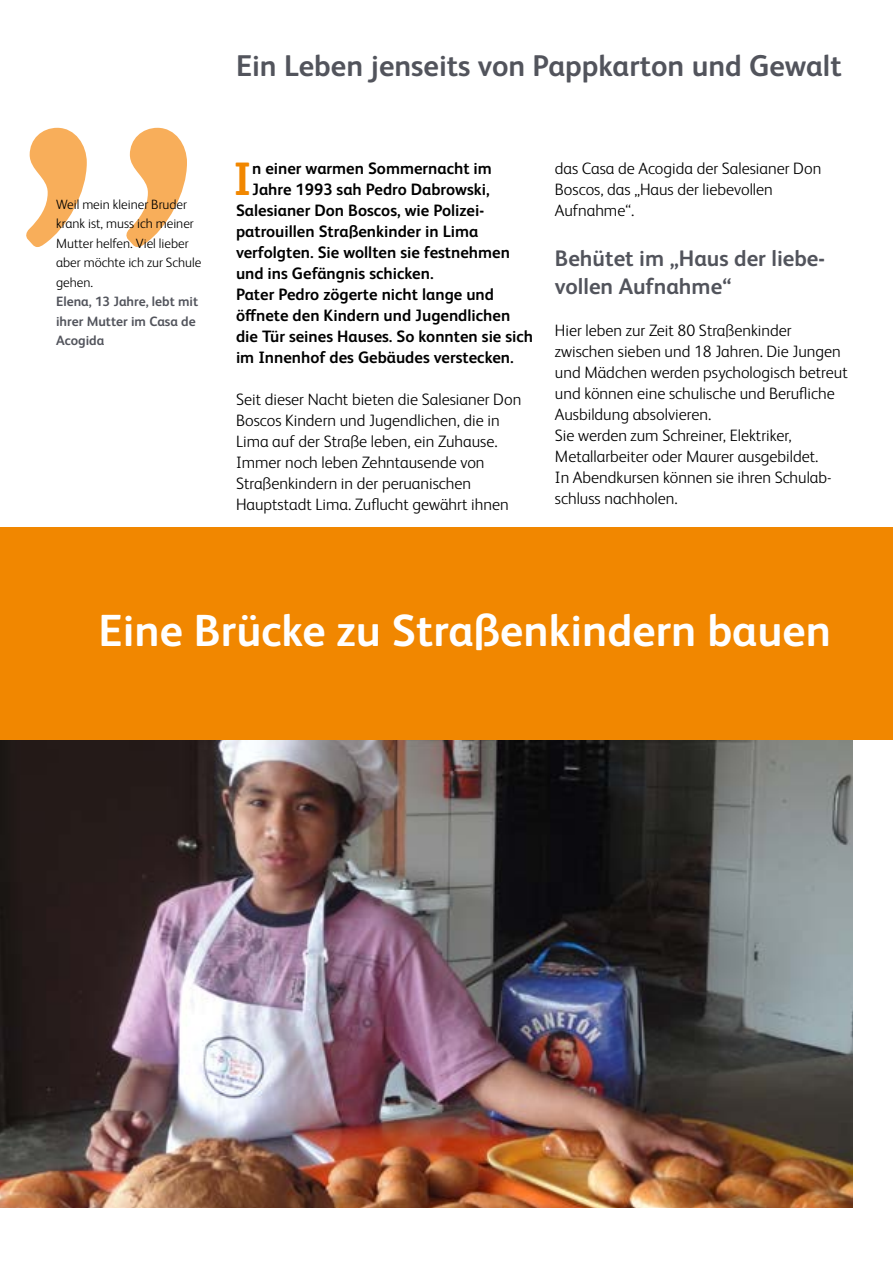
<style>
.page{position:relative;width:893px;height:1263px;background:#fff}
.page>*{position:absolute;margin:0;border:0;box-sizing:border-box;transform-origin:0 0}
.t1{font:300 600px "FS Albert Pro";color:#f8ae5a}
.t2{font:700 46.8px "FS Albert Pro";color:#f18700}
.t3{font:700 45px "FS Albert Pro";color:#fff}
.t4{font:700 30px "FS Albert Pro";color:#52545c}
.t5{font:700 22.5px/28.5px "FS Albert Pro";color:#52545c}
.t6{font:300 16.5px/21px "FS Albert Pro";color:#000}
.t7{font:700 16.5px "FS Albert Pro";color:#000}
.t8{font:300 13.5px/19.5px "FS Albert Pro";color:#000}
.t9{font:700 13.5px/19.5px "FS Albert Pro";color:#52545c}
</style>
<div class="page">
<div style="left:0;top:527px;width:893px;height:213px;background:#f18700"></div>
<img style="left:0;top:740px;width:853px;height:468px">
<h1 class="t1" style="left:2px;top:-450px;width:208px">„</h1>
<p class="t8" style="left:56px;top:194px;width:147px">Weil mein kleiner Bruder krank ist, muss ich meiner<br>Mutter helfen. Viel lieber aber möchte ich zur Schule gehen.</p>
<p class="t9" style="left:56px;top:291px;width:144px">Elena, 13 Jahre, lebt mit ihrer Mutter im Casa de<br>Acogida</p>
<h3 class="t4" style="left:236px;top:44px;width:607px">Ein Leben jenseits von Pappkarton und Gewalt</h3>
<h2 class="t2" style="left:233px;top:146px;width:20px">I</h2>
<p class="t7" style="left:252px;top:157px;width:241px">n einer warmen Sommernacht im</p>
<p class="t7" style="left:252px;top:178px;width:239px">Jahre 1993 sah Pedro Dabrowski,</p>
<p class="t7" style="left:236px;top:199px;width:250px">Salesianer Don Boscos, wie Polizei-</p>
<p class="t7" style="left:236px;top:220px;width:244px">patrouillen Straßenkinder in Lima</p>
<p class="t7" style="left:236px;top:241px;width:276px">verfolgten. Sie wollten sie festnehmen</p>
<p class="t7" style="left:236px;top:262px;width:199px">und ins Gefängnis schicken.</p>
<p class="t7" style="left:236px;top:283px;width:260px">Pater Pedro zögerte nicht lange und</p>
<p class="t7" style="left:236px;top:304px;width:276px">öffnete den Kindern und Jugendlichen</p>
<p class="t7" style="left:236px;top:325px;width:299px">die Tür seines Hauses. So konnten sie sich</p>
<p class="t7" style="left:236px;top:346px;width:279px">im Innenhof des Gebäudes verstecken.</p>
<p class="t6" style="left:236px;top:388px;width:287px">Seit dieser Nacht bieten die Salesianer Don Boscos Kindern und Jugendlichen, die in Lima auf der Straße leben, ein Zuhause.<br>Immer noch leben Zehntausende von Straßenkindern in der peruanischen Hauptstadt Lima. Zuflucht gewährt ihnen</p>
<p class="t6" style="left:555px;top:157px;width:268px">das Casa de Acogida der Salesianer Don<br>Boscos, das „Haus der liebevollen<br>Aufnahme“.</p>
<h3 class="t5" style="left:555px;top:242px;width:272px">Behütet im „Haus der liebe&shy;vollen Aufnahme“</h3>
<p class="t6" style="left:555px;top:319px;width:294px">Hier leben zur Zeit 80 Straßenkinder zwischen sieben und 18 Jahren. Die Jungen und Mädchen werden psychologisch betreut und können eine schulische und Berufliche Ausbildung absolvieren.<br>Sie werden zum Schreiner, Elektriker, Metallarbeiter oder Maurer ausgebildet.<br>In Abendkursen können sie ihren Schulab&shy;schluss nachholen.</p>
<h3 class="t3" style="left:99px;top:599px;width:734px">Eine Brücke zu Straßenkindern bauen</h3>
</div>
